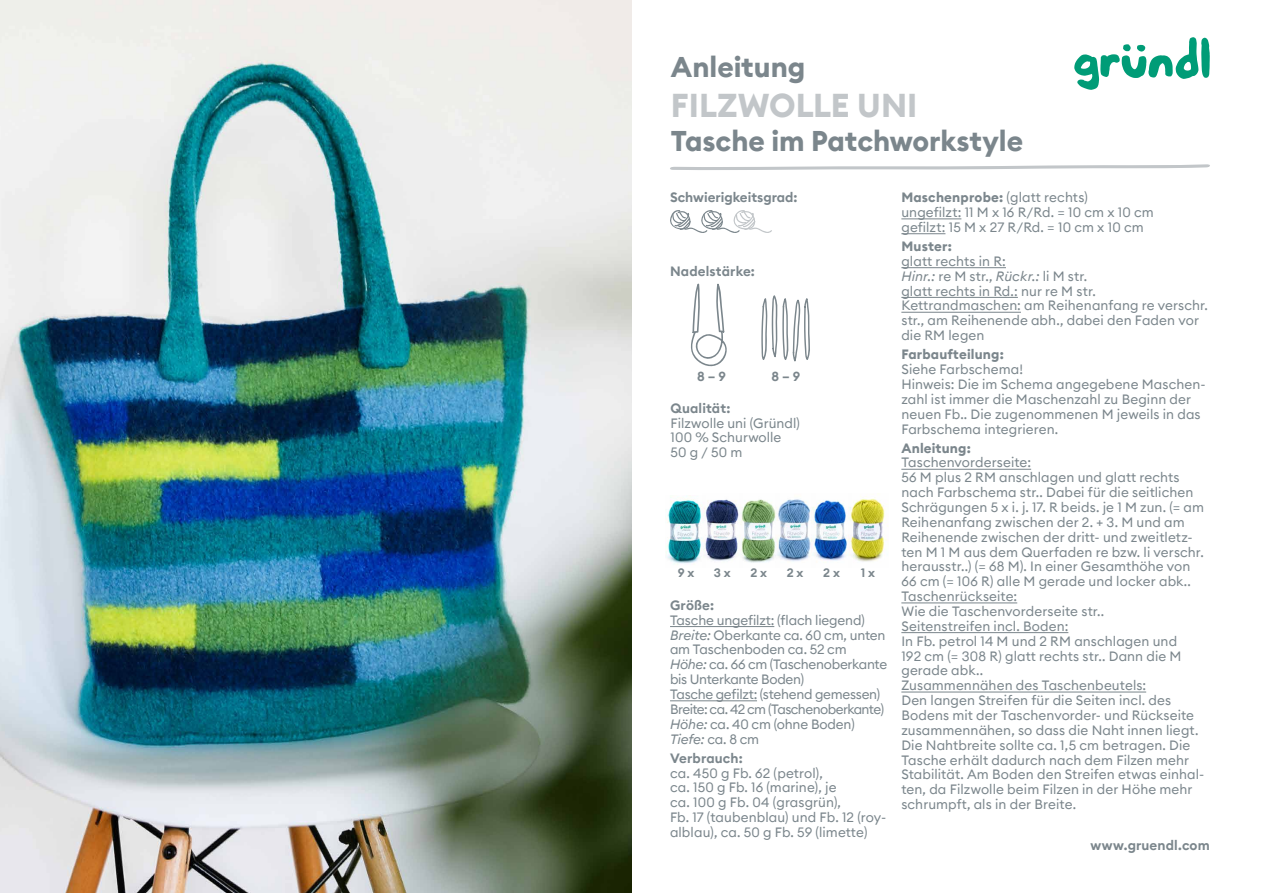
<style>
.page{position:relative;width:1263px;height:893px;background:#fff}
.page>*{position:absolute;margin:0;border:0;box-sizing:border-box;transform-origin:0 0}
.t1{font:700 33px "Euclid Circular B";color:#c2c6c9}
.t2{font:700 28.5px "Euclid Circular B";color:#7b868c}
.t3{font:13.5px/14.9px "Euclid Circular B";letter-spacing:.005em;color:#7b868c}
.t4{font:13.5px/14.9px "Euclid Circular B";letter-spacing:-.02em;color:#7b868c}
.t5{font:600 13.5px "Euclid Circular B";letter-spacing:.01em;color:#7b868c}
.t6{font:700 13.5px "Euclid Circular B";letter-spacing:.01em;color:#7b868c}
.t7{font:600 13.05px "Euclid Circular B";color:#7b868c}
.t8{font:600 12.15px "Euclid Circular B";color:#7b868c}
.s1{font-style:italic}
.s2{font-weight:700}
</style>
<div class="page">
<svg style="left:670px;top:164px;width:540px;height:6px"></svg>
<svg style="left:1074px;top:37px;width:136px;height:53px"></svg>
<hr style="left:901px;top:218px;width:60px;height:1px;background:#7b868c">
<hr style="left:901px;top:233px;width:44px;height:1px;background:#7b868c">
<hr style="left:901px;top:267px;width:105px;height:1px;background:#7b868c">
<hr style="left:901px;top:297px;width:117px;height:1px;background:#7b868c">
<hr style="left:901px;top:312px;width:120px;height:1px;background:#7b868c">
<hr style="left:901px;top:469px;width:130px;height:1px;background:#7b868c">
<hr style="left:901px;top:602px;width:116px;height:1px;background:#7b868c">
<hr style="left:901px;top:632px;width:167px;height:1px;background:#7b868c">
<hr style="left:901px;top:691px;width:245px;height:1px;background:#7b868c">
<svg style="left:670px;top:210px;width:102px;height:23px"></svg>
<hr style="left:670px;top:626px;width:104px;height:1px;background:#7b868c">
<hr style="left:670px;top:700px;width:87px;height:1px;background:#7b868c">
<img style="left:0;top:0;width:631px;height:893px">
<img style="left:665px;top:496px;width:37px;height:69px">
<img style="left:702px;top:499px;width:37px;height:62px">
<img style="left:739px;top:499px;width:36px;height:64px">
<img style="left:775px;top:499px;width:36px;height:63px">
<img style="left:811px;top:500px;width:37px;height:63px">
<img style="left:848px;top:496px;width:40px;height:66px">
<svg style="left:691px;top:283px;width:36px;height:84px"></svg>
<svg style="left:761px;top:295px;width:49px;height:67px"></svg>
<h2 class="t2" style="left:671px;top:48px;width:136px">Anleitung</h2>
<h1 class="t1" style="left:671px;top:84px;width:248px">FILZWOLLE UNI</h1>
<h2 class="t2" style="left:671px;top:122px;width:354px">Tasche im Patchworkstyle</h2>
<p class="t5" style="left:670px;top:189px;width:129px">Schwierigkeitsgrad:</p>
<p class="t5" style="left:670px;top:262px;width:86px">Nadelstärke:</p>
<p class="t7" style="left:697px;top:368px;width:30px">8 – 9</p>
<p class="t7" style="left:771px;top:368px;width:30px">8 – 9</p>
<p class="t5" style="left:670px;top:399px;width:61px">Qualität:</p>
<p class="t3" style="left:670px;top:415px;width:131px">Filzwolle uni (Gründl)<br>100 % Schurwolle<br>50 g / 50 m</p>
<p class="t8" style="left:678px;top:565px;width:18px">9 x</p>
<p class="t8" style="left:714px;top:565px;width:18px">3 x</p>
<p class="t8" style="left:750px;top:565px;width:18px">2 x</p>
<p class="t8" style="left:787px;top:565px;width:18px">2 x</p>
<p class="t8" style="left:823px;top:565px;width:18px">2 x</p>
<p class="t8" style="left:861px;top:565px;width:16px">1 x</p>
<p class="t5" style="left:670px;top:596px;width:46px">Größe:</p>
<p class="t4" style="left:670px;top:612px;width:219px">Tasche ungefilzt: (flach liegend)<br><span class="s1">Breite:</span> Oberkante ca. 60 cm, unten am Taschenboden ca. 52 cm<br><span class="s1">Höhe:</span> ca. 66 cm (Taschenoberkante bis Unterkante Boden)<br>Tasche gefilzt: (stehend gemessen)<br>Breite: ca. 42 cm (Taschenoberkante)<br><span class="s1">Höhe:</span> ca. 40 cm (ohne Boden)<br><span class="s1">Tiefe:</span> ca. 8 cm</p>
<p class="t5" style="left:670px;top:749px;width:74px">Verbrauch:</p>
<p class="t3" style="left:670px;top:765px;width:218px">ca. 450 g Fb. 62 (petrol),<br>ca. 150 g Fb. 16 (marine), je<br>ca. 100 g Fb. 04 (grasgrün),<br>Fb. 17 (taubenblau) und Fb. 12 (roy&shy;alblau), ca. 50 g Fb. 59 (limette)</p>
<p class="t3" style="left:901px;top:190px;width:254px"><span class="s2">Maschenprobe:</span> (glatt rechts)<br>ungefilzt: 11 M x 16 R/Rd. = 10 cm x 10 cm gefilzt: 15 M x 27 R/Rd. = 10 cm x 10 cm</p>
<p class="t6" style="left:901px;top:238px;width:52px">Muster:</p>
<p class="t3" style="left:901px;top:254px;width:308px">glatt rechts in R:<br><span class="s1">Hinr.:</span> re M str., <span class="s1">Rückr.:</span> li M str.<br>glatt rechts in Rd.: nur re M str.<br>Kettrandmaschen: am Reihenanfang re verschr. str., am Reihenende abh., dabei den Faden vor die RM legen</p>
<p class="t6" style="left:901px;top:346px;width:104px">Farbaufteilung:</p>
<p class="t3" style="left:901px;top:362px;width:306px">Siehe Farbschema!<br>Hinweis: Die im Schema angegebene Maschen&shy;zahl ist immer die Maschenzahl zu Beginn der neuen Fb.. Die zugenommenen M jeweils in das Farbschema integrieren.</p>
<p class="t6" style="left:901px;top:439px;width:71px">Anleitung:</p>
<p class="t3" style="left:901px;top:455px;width:304px">Taschenvorderseite:<br>56 M plus 2 RM anschlagen und glatt rechts nach Farbschema str.. Dabei für die seitlichen Schrägungen 5 x i. j. 17. R beids. je 1 M zun. (= am Reihenanfang zwischen der 2. + 3. M und am Reihenende zwischen der dritt- und zweitletz&shy;ten M 1 M aus dem Querfaden re bzw. li verschr. herausstr..) (= 68 M). In einer Gesamthöhe von 66 cm (= 106 R) alle M gerade und locker abk..<br>Taschenrückseite:<br>Wie die Taschenvorderseite str..<br>Seitenstreifen incl. Boden:<br>In Fb. petrol 14 M und 2 RM anschlagen und<br>192 cm (= 308 R) glatt rechts str.. Dann die M gerade abk..<br>Zusammennähen des Taschenbeutels:<br>Den langen Streifen für die Seiten incl. des Bodens mit der Taschenvorder- und Rückseite zusammennähen, so dass die Naht innen liegt.<br>Die Nahtbreite sollte ca. 1,5 cm betragen. Die Tasche erhält dadurch nach dem Filzen mehr Stabilität. Am Boden den Streifen etwas einhal&shy;ten, da Filzwolle beim Filzen in der Höhe mehr schrumpft, als in der Breite.</p>
<p class="t5" style="left:1091px;top:836px;width:121px">www.gruendl.com</p>
</div>
